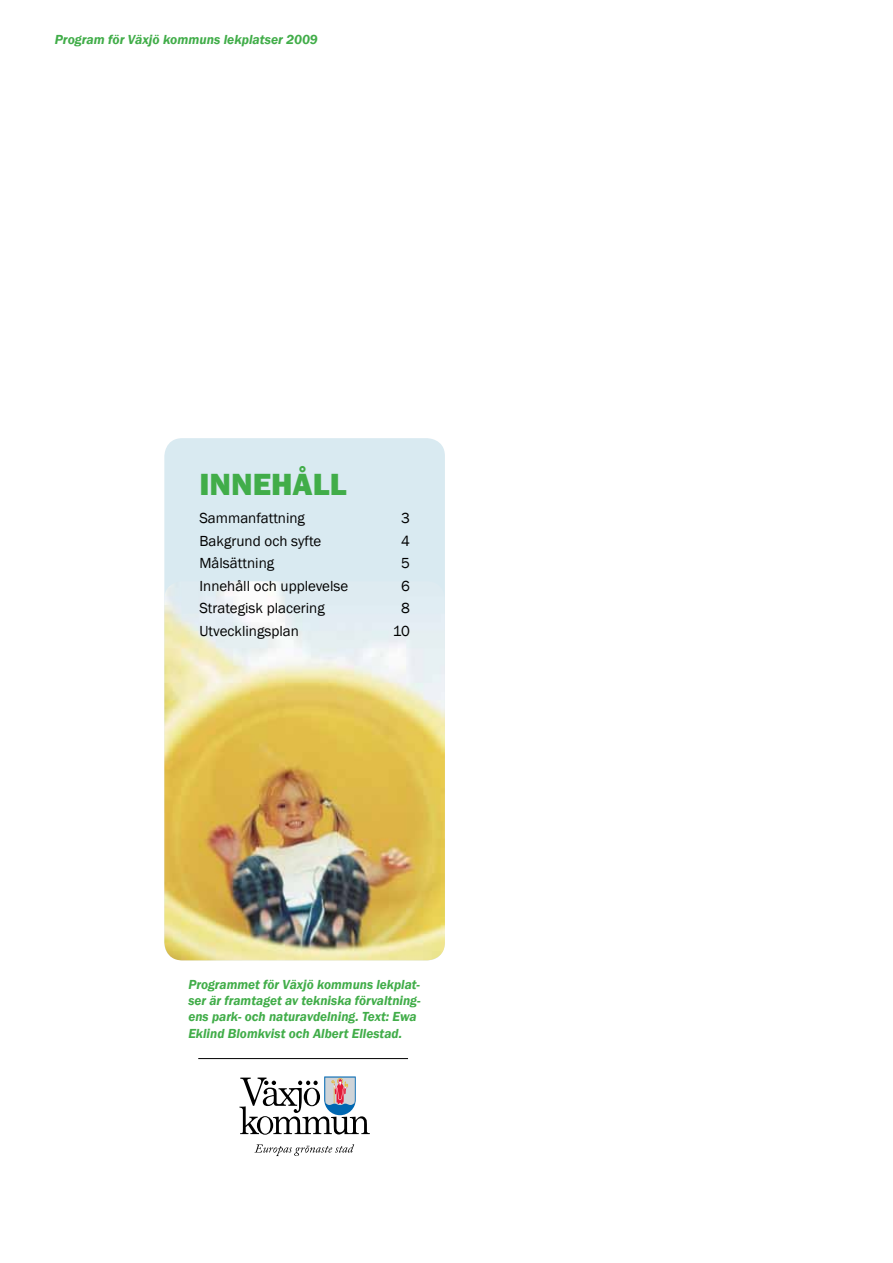
<style>
.page{position:relative;width:893px;height:1263px;background:#fff}
.page>*{position:absolute;margin:0;border:0;box-sizing:border-box;transform-origin:0 0}
.t1{font:800 31.5px "Franklin Gothic";color:#41ad49}
.t2{font:15px/22.5px "Franklin Gothic";color:#000}
.t3{font:italic 600 13.5px/16.2px "Franklin Gothic";color:#41ad49}
</style>
<div class="page">
<div style="left:164px;top:438px;width:281px;height:522px;background:#d9eaf1;border-radius:18px"></div>
<img style="left:164px;top:581px;width:281px;height:379px">
<svg style="left:254px;top:1144px;width:100px;height:12px"></svg>
<svg style="left:239px;top:1076px;width:131px;height:59px"></svg>
<hr style="left:198px;top:1058px;width:210px;height:1px;background:#000">
<p class="t3" style="left:55px;top:31px;width:265px">Program för Växjö kommuns lekplatser 2009</p>
<h1 class="t1" style="left:199px;top:464px;width:149px">INNEHÅLL</h1>
<p class="t2" style="left:199px;top:507px;width:150px">Sammanfattning<br>Bakgrund och syfte<br>Målsättning<br>Innehåll och upplevelse<br>Strategisk placering<br>Utvecklingsplan</p>
<p class="t2" style="left:393px;top:507px;width:19px;text-align:center">3<br>4<br>5<br>6<br>8<br>10</p>
<p class="t3" style="left:188px;top:976px;width:234px">Programmet för Växjö kommuns lekplat&shy;ser är framtaget av tekniska förvaltning&shy;ens park- och naturavdelning. Text: Ewa Eklind Blomkvist och Albert Ellestad.</p>
</div>
